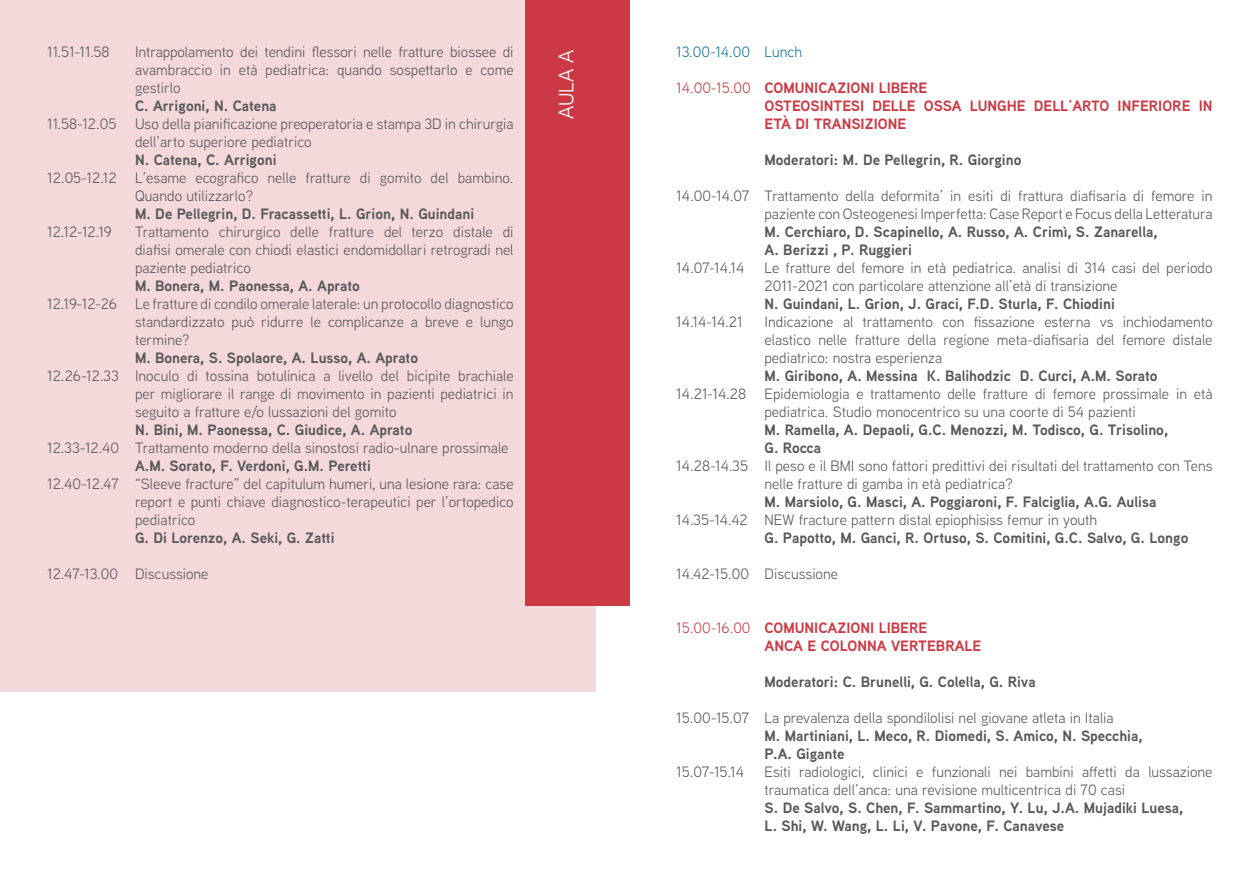
<style>
.page{position:relative;width:1259px;height:893px;background:#fff}
.page>*{position:absolute;margin:0;border:0;box-sizing:border-box;transform-origin:0 0}
.t1{font:21px "Aaux Next";color:#fff}
.t2{font:15px/18px "Aaux Next";color:#57585a}
.t3{font:700 15px "Aaux Next";color:#57585a}
.t4{font:700 15px/18px "Aaux Next";color:#cb3a44}
.t5{font:15px "Aaux Next";color:#cb3a44}
.t6{font:15px "Aaux Next";color:#1d7499}
</style>
<div class="page">
<div style="left:0;top:0;width:595px;height:692px;background:#f4d8da"></div>
<div style="left:525px;top:0;width:104px;height:605px;background:#cb3a44"></div>
<p class="t2" style="left:47px;top:43px;width:64px">11.51-11.58</p>
<p class="t2" style="left:47px;top:115px;width:71px">11.58-12.05</p>
<p class="t2" style="left:47px;top:169px;width:71px">12.05-12.12</p>
<p class="t2" style="left:47px;top:223px;width:66px">12.12-12.19</p>
<p class="t2" style="left:47px;top:295px;width:71px">12.19-12-26</p>
<p class="t2" style="left:47px;top:367px;width:73px">12.26-12.33</p>
<p class="t2" style="left:47px;top:439px;width:73px">12.33-12.40</p>
<p class="t2" style="left:47px;top:475px;width:73px">12.40-12.47</p>
<p class="t2" style="left:47px;top:565px;width:73px">12.47-13.00</p>
<p class="t2" style="left:135px;top:43px;width:380px;text-align:justify">Intrappolamento dei tendini flessori nelle fratture biossee di avambraccio in età pediatrica: quando sospettarlo e come gestirlo</p>
<p class="t3" style="left:135px;top:95px;width:143px">C. Arrigoni, N. Catena</p>
<p class="t2" style="left:135px;top:115px;width:380px">Uso della pianificazione preoperatoria e stampa 3D in chirurgia dell’arto superiore pediatrico</p>
<p class="t3" style="left:135px;top:149px;width:143px">N. Catena, C. Arrigoni</p>
<p class="t2" style="left:135px;top:169px;width:380px">L’esame ecografico nelle fratture di gomito del bambino.<br>Quando utilizzarlo?</p>
<p class="t3" style="left:135px;top:203px;width:341px">M. De Pellegrin, D. Fracassetti, L. Grion, N. Guindani</p>
<p class="t2" style="left:135px;top:223px;width:380px;text-align:justify">Trattamento chirurgico delle fratture del terzo distale di diafisi omerale con chiodi elastici endomidollari retrogradi nel paziente pediatrico</p>
<p class="t3" style="left:135px;top:275px;width:226px">M. Bonera, M. Paonessa, A. Aprato</p>
<p class="t2" style="left:135px;top:295px;width:380px;text-align:justify">Le fratture di condilo omerale laterale: un protocollo diagnostico standardizzato può ridurre le complicanze a breve e lungo termine?</p>
<p class="t3" style="left:135px;top:347px;width:285px">M. Bonera, S. Spolaore, A. Lusso, A. Aprato</p>
<p class="t2" style="left:135px;top:367px;width:380px;text-align:justify">Inoculo di tossina botulinica a livello del bicipite brachiale per migliorare il range di movimento in pazienti pediatrici in seguito a fratture e/o lussazioni del gomito</p>
<p class="t3" style="left:135px;top:419px;width:279px">N. Bini, M. Paonessa, C. Giudice, A. Aprato</p>
<p class="t2" style="left:135px;top:439px;width:375px">Trattamento moderno della sinostosi radio-ulnare prossimale</p>
<p class="t3" style="left:135px;top:455px;width:237px">A.M. Sorato, F. Verdoni, G.M. Peretti</p>
<p class="t2" style="left:135px;top:475px;width:380px;text-align:justify">“Sleeve fracture” del capitulum humeri, una lesione rara: case report e punti chiave diagnostico-terapeutici per l’ortopedico pediatrico</p>
<p class="t3" style="left:135px;top:527px;width:201px">G. Di Lorenzo, A. Seki, G. Zatti</p>
<p class="t2" style="left:135px;top:565px;width:75px">Discussione</p>
<p class="t6" style="left:676px;top:42px;width:75px">13.00-14.00</p>
<p class="t5" style="left:676px;top:78px;width:76px">14.00-15.00</p>
<p class="t1" style="left:552px;top:119px;width:71px;rotate:-90deg">AULA A</p>
<p class="t6" style="left:764px;top:42px;width:39px">Lunch</p>
<p class="t4" style="left:764px;top:79px;width:164px">COMUNICAZIONI LIBERE</p>
<p class="t4" style="left:764px;top:97px;width:449px">OSTEOSINTESI DELLE OSSA LUNGHE DELL’ARTO INFERIORE IN<br>ETÀ DI TRANSIZIONE</p>
<p class="t3" style="left:764px;top:149px;width:258px">Moderatori: M. De Pellegrin, R. Giorgino</p>
<p class="t2" style="left:764px;top:187px;width:449px">Trattamento della deformita’ in esiti di frattura diafisaria di femore in paziente con Osteogenesi Imperfetta: Case Report e Focus della Letteratura</p>
<p class="t3" style="left:764px;top:221px;width:394px">M. Cerchiaro, D. Scapinello, A. Russo, A. Crimì, S. Zanarella,</p>
<p class="t3" style="left:764px;top:239px;width:149px">A. Berizzi , P. Ruggieri</p>
<p class="t2" style="left:764px;top:259px;width:449px">Le fratture del femore in età pediatrica. analisi di 314 casi del periodo<br>2011-2021 con particolare attenzione all’età di transizione</p>
<p class="t3" style="left:764px;top:293px;width:352px">N. Guindani, L. Grion, J. Graci, F.D. Sturla, F. Chiodini</p>
<p class="t2" style="left:764px;top:313px;width:449px;text-align:justify">Indicazione al trattamento con fissazione esterna vs inchiodamento elastico nelle fratture della regione meta-diafisaria del femore distale pediatrico: nostra esperienza</p>
<p class="t3" style="left:764px;top:365px;width:394px">M. Giribono, A. Messina K. Balihodzic D. Curci, A.M. Sorato</p>
<p class="t2" style="left:764px;top:385px;width:449px">Epidemiologia e trattamento delle fratture di femore prossimale in età pediatrica. Studio monocentrico su una coorte di 54 pazienti</p>
<p class="t3" style="left:764px;top:419px;width:405px">M. Ramella, A. Depaoli, G.C. Menozzi, M. Todisco, G. Trisolino,</p>
<p class="t3" style="left:764px;top:437px;width:58px">G. Rocca</p>
<p class="t2" style="left:764px;top:457px;width:449px">Il peso e il BMI sono fattori predittivi dei risultati del trattamento con Tens nelle fratture di gamba in età pediatrica?</p>
<p class="t3" style="left:764px;top:491px;width:393px">M. Marsiolo, G. Masci, A. Poggiaroni, F. Falciglia, A.G. Aulisa</p>
<p class="t2" style="left:764px;top:511px;width:334px">NEW fracture pattern distal epiophisiss femur in youth</p>
<p class="t3" style="left:764px;top:527px;width:425px">G. Papotto, M. Ganci, R. Ortuso, S. Comitini, G.C. Salvo, G. Longo</p>
<p class="t2" style="left:764px;top:565px;width:75px">Discussione</p>
<p class="t2" style="left:676px;top:187px;width:75px">14.00-14.07</p>
<p class="t2" style="left:676px;top:259px;width:69px">14.07-14.14</p>
<p class="t2" style="left:676px;top:313px;width:68px">14.14-14.21</p>
<p class="t2" style="left:676px;top:385px;width:71px">14.21-14.28</p>
<p class="t2" style="left:676px;top:457px;width:73px">14.28-14.35</p>
<p class="t2" style="left:676px;top:511px;width:73px">14.35-14.42</p>
<p class="t2" style="left:676px;top:565px;width:74px">14.42-15.00</p>
<p class="t5" style="left:676px;top:618px;width:76px">15.00-16.00</p>
<p class="t2" style="left:676px;top:709px;width:75px">15.00-15.07</p>
<p class="t2" style="left:676px;top:763px;width:69px">15.07-15.14</p>
<p class="t4" style="left:764px;top:619px;width:164px">COMUNICAZIONI LIBERE</p>
<p class="t4" style="left:764px;top:637px;width:218px">ANCA E COLONNA VERTEBRALE</p>
<p class="t3" style="left:764px;top:671px;width:273px">Moderatori: C. Brunelli, G. Colella, G. Riva</p>
<p class="t2" style="left:764px;top:709px;width:351px">La prevalenza della spondilolisi nel giovane atleta in Italia</p>
<p class="t3" style="left:764px;top:725px;width:379px">M. Martiniani, L. Meco, R. Diomedi, S. Amico, N. Specchia,</p>
<p class="t3" style="left:764px;top:743px;width:82px">P.A. Gigante</p>
<p class="t2" style="left:764px;top:763px;width:449px">Esiti radiologici, clinici e funzionali nei bambini affetti da lussazione traumatica dell’anca: una revisione multicentrica di 70 casi</p>
<p class="t3" style="left:764px;top:797px;width:420px">S. De Salvo, S. Chen, F. Sammartino, Y. Lu, J.A. Mujadiki Luesa,</p>
<p class="t3" style="left:764px;top:815px;width:301px">L. Shi, W. Wang, L. Li, V. Pavone, F. Canavese</p>
</div>
